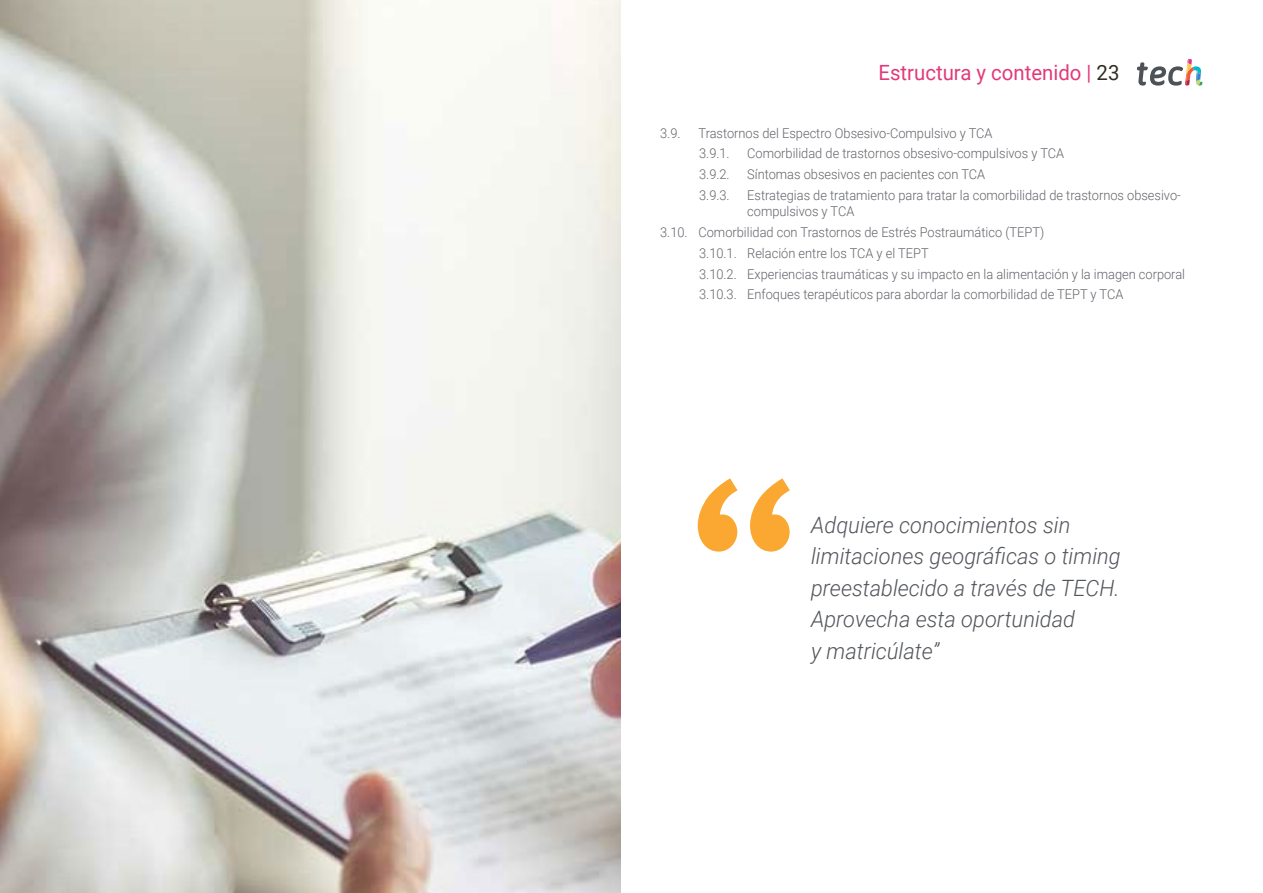
<style>
.page{position:relative;width:1263px;height:893px;background:#fff}
.page>*{position:absolute;margin:0;border:0;box-sizing:border-box;transform-origin:0 0}
.t1{font:italic 300 22.5px/31.5px "Roboto";color:#52555b}
.t2{font:21px "Roboto";color:#e23a79}
.t3{font:300 13.5px/20.7px "Roboto";color:#61646a;scale:.95 1}
.s1{color:#312e20}
</style>
<div class="page">
<img style="left:0;top:0;width:621px;height:893px">
<svg style="left:698px;top:478px;width:92px;height:74px"></svg>
<svg style="left:1137px;top:59px;width:65px;height:27px"></svg>
<h2 class="t2" style="left:878px;top:57px;width:242px">Estructura y contenido | <span class="s1">23</span></h2>
<p class="t3" style="left:660px;top:122px;width:23px">3.9.</p>
<p class="t3" style="left:698px;top:122px;width:311px">Trastornos del Espectro Obsesivo-Compulsivo y TCA<br>3.9.1.</p>
<p class="t3" style="left:747px;top:143px;width:335px">Comorbilidad de trastornos obsesivo-compulsivos y TCA</p>
<p class="t3" style="left:699px;top:164px;width:34px">3.9.2.</p>
<p class="t3" style="left:747px;top:164px;width:252px">Síntomas obsesivos en pacientes con TCA</p>
<p class="t3" style="left:699px;top:184px;width:34px">3.9.3.</p>
<p class="t3" style="left:747px;top:186px;width:458px;line-height:16.5px">Estrategias de tratamiento para tratar la comorbilidad de trastornos obsesivo&shy;compulsivos y TCA</p>
<p class="t3" style="left:699px;top:222px;width:513px;text-indent:-39px">3.10. Comorbilidad con Trastornos de Estrés Postraumático (TEPT)<br>3.10.1. Relación entre los TCA y el TEPT<br>3.10.2. Experiencias traumáticas y su impacto en la alimentación y la imagen corporal 3.10.3. Enfoques terapéuticos para abordar la comorbilidad de TEPT y TCA</p>
<h1 class="t1" style="left:811px;top:508px;width:311px">Adquiere conocimientos sin limitaciones geográficas o timing preestablecido a través de TECH.<br>Aprovecha esta oportunidad<br>y matricúlate”</h1>
</div>
